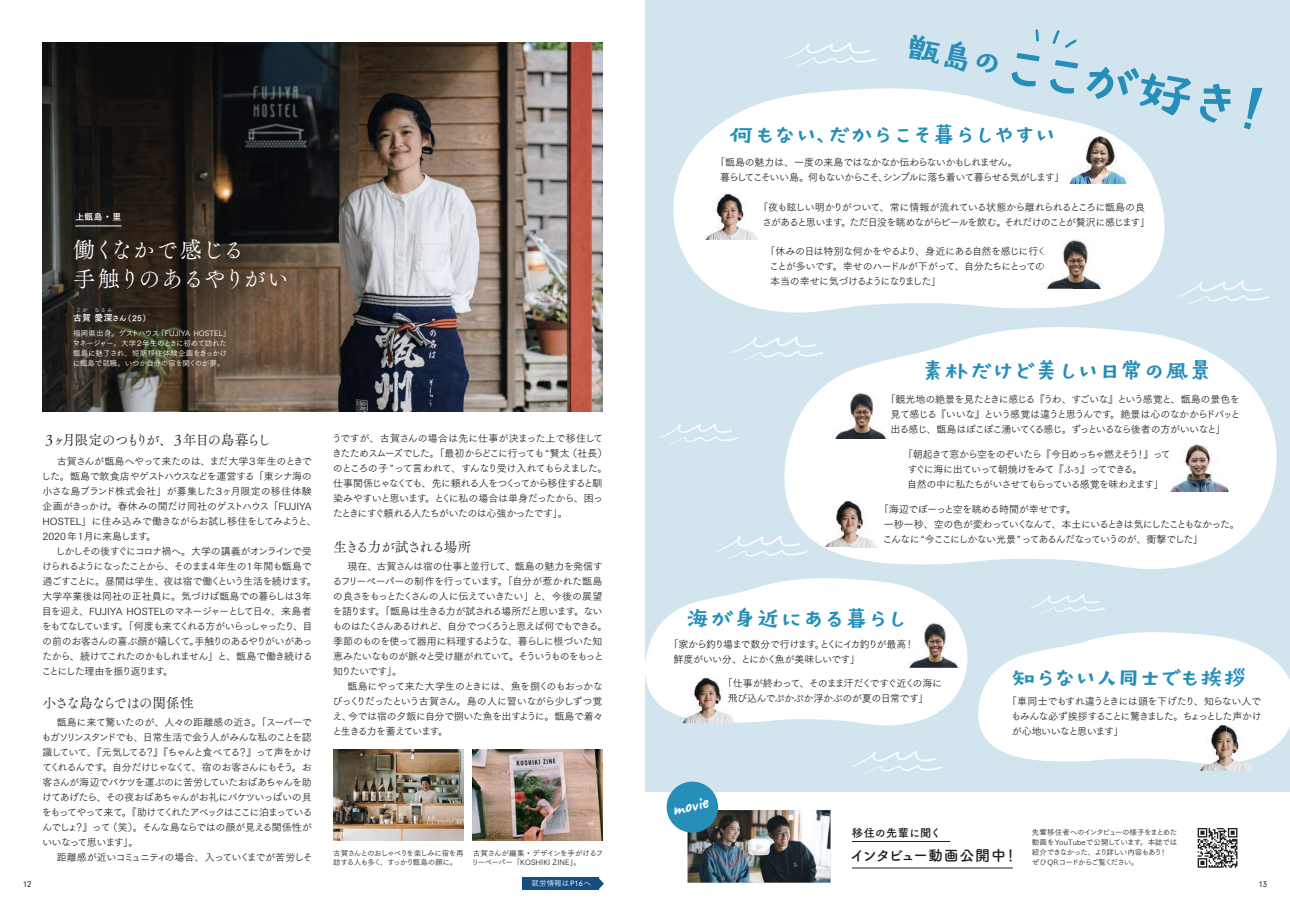
<style>
.page{position:relative;width:1290px;height:911px;background:#fff}
.page>*{position:absolute;margin:0;border:0;box-sizing:border-box;transform-origin:0 0}
.t1{font:56.75px "Cuckoo Std B";color:#268fb9}
.t2{font:23.75px "Cuckoo Std B";letter-spacing:-.13em;color:#268fb9}
.t3{font:23.75px "Cuckoo Std B";letter-spacing:-.05em;color:#268fb9}
.t4{font:23.75px "Cuckoo Std B";letter-spacing:-.09em;color:#268fb9}
.t5{font:23.75px "Cuckoo Std B";letter-spacing:-.06em;color:#268fb9}
.t6{font:22.5px/28.8px "Tsuku Old Min Pro R";letter-spacing:-.055em;color:#fff}
.t7{font:700 20px "Caveat";color:#fff}
.t8{font:15px "Tsuku A Rd Gothic Std B";letter-spacing:-.055em;color:#231f20}
.t9{font:13.75px "Tsuku Old Min Pro R";letter-spacing:-.135em;color:#231f20}
.t10{font:13.75px "Tsuku Old Min Pro R";letter-spacing:-.06em;color:#231f20}
.t11{font:13.75px "Tsuku Old Min Pro R";letter-spacing:-.1em;color:#231f20}
.t12{font:11.25px "Tsuku A Rd Gothic Std B";letter-spacing:-.01em;color:#231f20}
.t13{font:10px/15px "Tsuku Go Pro R";letter-spacing:-.075em;color:#231f20}
.t14{font:10px/15px "Tsuku Go Pro R";letter-spacing:-.035em;color:#231f20}
.t15{font:10px/15px "Tsuku Go Pro R";letter-spacing:-.055em;color:#231f20}
.t16{font:10px/15px "Tsuku Go Pro R";letter-spacing:-.05em;color:#231f20}
.t17{font:8.75px "Tsuku Go Pro B";color:#fff}
.t18{font:8.75px "Neuzeit Gro";color:#231f20}
.t19{font:7.5px/10px "Tsuku Go Pro R";letter-spacing:-.02em;color:#fff}
.t20{font:7.5px/10px "Tsuku Go Pro R";letter-spacing:-.06em;color:#231f20}
.t21{font:7.5px/8.8px "Tsuku Go Pro R";letter-spacing:-.005em;color:#231f20}
.t22{font:7.5px/8.8px "Tsuku Go Pro R";letter-spacing:-.085em;color:#231f20}
.t23{font:7.5px "Tsuku Go Pro B";color:#fff}
.t24{font:5px "Tsuku Go Pro R";color:#fff}
.s1{font-size:8.75px}
.s2{font-family:"Neuzeit Gro";font-size:8.12px}
</style>
<div class="page">
<div style="left:645px;top:0;width:645px;height:911px;background:#d2e5ee"></div>
<svg style="left:673px;top:88px;width:492px;height:225px;fill:#fff"></svg>
<svg style="left:784px;top:327px;width:493px;height:242px;fill:#fff"></svg>
<svg style="left:645px;top:578px;width:323px;height:147px;fill:#fff"></svg>
<svg style="left:978px;top:632px;width:312px;height:131px"></svg>
<img style="left:43px;top:43px;width:559px;height:368px">
<img style="left:333px;top:749px;width:130px;height:91px">
<img style="left:473px;top:749px;width:129px;height:91px">
<hr style="left:75px;top:225px;width:47px;height:1px;background:#fff">
<img style="left:1066px;top:134px;width:64px;height:49px">
<img style="left:1197px;top:725px;width:29px;height:46px">
<img style="left:1226px;top:763px;width:26px;height:8px">
<img style="left:1226px;top:725px;width:29px;height:38px">
<img style="left:681px;top:722px;width:56px;height:1px">
<img style="left:681px;top:677px;width:56px;height:45px">
<svg style="left:729px;top:678px;width:8px;height:9px"></svg>
<svg style="left:728px;top:693px;width:9px;height:9px"></svg>
<img style="left:822px;top:501px;width:58px;height:46px">
<img style="left:703px;top:193px;width:58px;height:46px">
<img style="left:904px;top:623px;width:57px;height:45px">
<svg style="left:904px;top:639px;width:6px;height:9px"></svg>
<img style="left:830px;top:392px;width:59px;height:46px">
<img style="left:1042px;top:239px;width:62px;height:50px">
<svg style="left:1042px;top:246px;width:2px;height:9px"></svg>
<svg style="left:1042px;top:261px;width:2px;height:9px"></svg>
<img style="left:1168px;top:441px;width:61px;height:50px">
<div style="left:522px;top:877px;width:76px;height:13px;background:#144e82"></div>
<svg style="left:598px;top:877px;width:6px;height:13px"></svg>
<div style="left:645px;top:792px;width:645px;height:119px;background:#fff"></div>
<img style="left:851px;top:750px;width:91px;height:23px">
<img style="left:715px;top:536px;width:91px;height:22px">
<img style="left:659px;top:423px;width:78px;height:20px">
<img style="left:731px;top:336px;width:91px;height:23px">
<img style="left:1177px;top:281px;width:91px;height:22px">
<img style="left:1030px;top:595px;width:74px;height:18px">
<img style="left:785px;top:43px;width:91px;height:22px">
<img style="left:687px;top:810px;width:143px;height:72px">
<svg style="left:1197px;top:867px;width:40px;height:1px"></svg>
<svg style="left:1197px;top:828px;width:40px;height:39px"></svg>
<hr style="left:852px;top:867px;width:161px;height:1px;background:#231f20">
<hr style="left:852px;top:841px;width:98px;height:1px;background:#231f20">
<div style="left:666px;top:781px;width:52px;height:51px;background:#268fb9;border-radius:50%"></div>
<img style="left:748px;top:839px;width:22px;height:16px">
<svg style="left:1035px;top:29px;width:4px;height:13px"></svg>
<svg style="left:1052px;top:30px;width:25px;height:18px"></svg>
<p class="t17" style="left:75px;top:209px;width:47px">上甑島・里</p>
<h3 class="t6" style="left:73px;top:236px;width:218px">働くなかで感じる<br>手触りのあるやりがい</h3>
<p class="t23" style="left:73px;top:312px;width:78px"><span class="s1">古賀 愛深</span>さん（25）</p>
<p class="t19" style="left:73px;top:327px;width:159px">福岡県出身。ゲストハウス「FUJIYA HOSTEL」マネージャー。大学２年生のときに初めて訪れた甑島に魅了され、短期移住体験企画をきっかけに甑島で就職。いつか自分の宿を開くのが夢。</p>
<p class="t24" style="left:76px;top:306px;width:37px">こが　なるみ</p>
<p class="t18" style="left:23px;top:879px;width:10px">12</p>
<h3 class="t9" style="left:43px;top:430px;width:230px">３ヶ月限定のつもりが、３年目の島暮らし</h3>
<p class="t14" style="left:41px;top:452px;width:277px;text-indent:15px">古賀さんが甑島へやって来たのは、まだ大学３年生のときでした。甑島で飲食店やゲストハウスなどを運営する「東シナ海の小さな島ブランド株式会社」が募集した３ヶ月限定の移住体験企画がきっかけ。春休みの間だけ同社のゲストハウス「FUJIYA<br>HOSTEL」に住み込みで働きながらお試し移住をしてみようと、<br>2020年1月に来島します。</p>
<p class="t13" style="left:41px;top:542px;width:277px;text-indent:14px">しかしその後すぐにコロナ禍へ。大学の講義がオンラインで受けられるようになったことから、そのまま４年生の１年間も甑島で過ごすことに。昼間は学生、夜は宿で働くという生活を続けます。大学卒業後は同社の正社員に。気づけば甑島での暮らしは３年目を迎え、FUJIYA HOSTELのマネージャーとして日々、来島者をもてなしています。「何度も来てくれる方がいらっしゃったり、目の前のお客さんの喜ぶ顔が嬉しくて。手触りのあるやりがいがあったから、続けてこれたのかもしれません」と、甑島で働き続けることにした理由を振り返ります。</p>
<h3 class="t10" style="left:43px;top:693px;width:153px">小さな島ならではの関係性</h3>
<p class="t13" style="left:42px;top:714px;width:272px;text-align:justify;text-indent:15px">甑島に来て驚いたのが、人々の距離感の近さ。「スーパーでもガソリンスタンドでも、日常生活で会う人がみんな私のことを認識していて、『元気してる？』『ちゃんと食べてる？』って声をかけてくれるんです。自分だけじゃなくて、宿のお客さんにもそう。お客さんが海辺でバケツを運ぶのに苦労していたおばあちゃんを助けてあげたら、その夜おばあちゃんがお礼にバケツいっぱいの貝をもってやって来て。『助けてくれたアベックはここに泊まっているんでしょ？』って（笑）。そんな島ならではの顔が見える関係性がいいなって思います」。</p>
<p class="t13" style="left:57px;top:849px;width:257px">距離感が近いコミュニティの場合、入っていくまでが苦労しそ</p>
<h1 class="t1" style="left:1005px;top:28px;width:288px;rotate:11deg">ここが好き！</h1>
<h2 class="t2" style="left:729px;top:121px;width:329px">何もない、だからこそ暮らしやすい</h2>
<p class="t13" style="left:720px;top:153px;width:346px;text-indent:-5px">「甑島の魅力は、一度の来島ではなかなか伝わらないかもしれません。<br>暮らしてこそいい島。何もないからこそ、シンプルに落ち着いて暮らせる気がします」</p>
<p class="t13" style="left:758px;top:199px;width:394px;text-align:center">「夜も眩しい明かりがついて、常に情報が流れている状態から離れられるところに甑島の良さがあると思います。ただ日没を眺めながらビールを飲む。それだけのことが贅沢に感じます」</p>
<p class="t15" style="left:769px;top:242px;width:279px;text-indent:-4px">「休みの日は特別な何かをやるより、身近にある自然を感じに行くことが多いです。幸せのハードルが下がって、自分たちにとっての本当の幸せに気づけるようになりました」</p>
<p class="t13" style="left:332px;top:430px;width:277px">うですが、古賀さんの場合は先に仕事が決まった上で移住してきたためスムーズでした。「最初からどこに行っても“賢太（社長）のところの子 ”って言われて、すんなり受け入れてもらえました。仕事関係じゃなくても、先に頼れる人をつくってから移住すると馴染みやすいと思います。とくに私の場合は単身だったから、困ったときにすぐ頼れる人たちがいたのは心強かったです」。</p>
<h3 class="t11" style="left:333px;top:536px;width:140px">生きる力が試される場所</h3>
<p class="t13" style="left:332px;top:557px;width:277px;text-indent:15px">現在、古賀さんは宿の仕事と並行して、甑島の魅力を発信するフリーペーパーの制作を行っています。「自分が惹かれた甑島の良さをもっとたくさんの人に伝えていきたい」と、今後の展望を語ります。「甑島は生きる力が試される場所だと思います。ないものはたくさんあるけれど、自分でつくろうと思えば何でもできる。季節のものを使って器用に料理するような、暮らしに根づいた知恵みたいなものが脈々と受け継がれていて。そういうものをもっと知りたいです」。</p>
<p class="t13" style="left:332px;top:677px;width:273px;text-align:justify;text-indent:15px">甑島にやって来た大学生のときには、魚を捌くのもおっかなびっくりだったという古賀さん。島の人に習いながら少しずつ覚え、今では宿の夕飯に自分で捌いた魚を出すように。甑島で着々と生きる力を蓄えています。</p>
<p class="t22" style="left:333px;top:848px;width:132px">古賀さんとのおしゃべりを楽しみに宿を再訪する人も多く、すっかり甑島の顔に。</p>
<p class="t21" style="left:471px;top:848px;width:133px">古賀さんが編集・デザインを手がけるフリーペーパー「KOSHIKI ZINE」。</p>
<h2 class="t3" style="left:921px;top:356px;width:292px">素朴だけど美しい日常の風景</h2>
<p class="t13" style="left:890px;top:390px;width:351px;text-align:justify;text-indent:-5px">「観光地の絶景を見たときに感じる『うわ、すごいな』という感覚と、甑島の景色を見て感じる『いいな』という感覚は違うと思うんです。絶景は心のなかからドバッと出る感じ、甑島はぽこぽこ湧いてくる感じ。ずっといるなら後者の方がいいなと」</p>
<p class="t13" style="left:907px;top:445px;width:265px;text-indent:-4px">「朝起きて窓から空をのぞいたら『今日めっちゃ燃えそう！』ってすぐに海に出ていって朝焼けをみて『ふぅ』ってできる。<br>自然の中に私たちがいさせてもらっている感覚を味わえます」</p>
<p class="t13" style="left:882px;top:500px;width:359px;text-indent:-4px">「海辺でぼーっと空を眺める時間が幸せです。<br>一秒一秒、空の色が変わっていくなんて、本土にいるときは気にしたこともなかった。こんなに “今ここにしかない光景 ”ってあるんだなっていうのが、衝撃でした」</p>
<h2 class="t5" style="left:686px;top:604px;width:225px">海が身近にある暮らし</h2>
<p class="t13" style="left:673px;top:635px;width:242px;text-indent:-5px">「家から釣り場まで数分で行けます。とくにイカ釣りが最高！鮮度がいい分、とにかく魚が美味しいです」</p>
<p class="t16" style="left:727px;top:674px;width:216px;text-indent:-5px">「仕事が終わって、そのまま汗だくですぐ近くの海に飛び込んでぷかぷか浮かぶのが夏の日常です」</p>
<h3 class="t7" style="left:669px;top:797px;width:38px;rotate:-14deg">movie</h3>
<h2 class="t4" style="left:1012px;top:663px;width:237px">知らない人同士でも挨拶</h2>
<p class="t13" style="left:1011px;top:692px;width:252px;text-align:justify;text-indent:-4px">「車同士でもすれ違うときには頭を下げたり、知らない人でもみんな必ず挨拶することに驚きました。ちょっとした声かけが心地いいなと思います」</p>
<p class="t12" style="left:852px;top:823px;width:91px">移住の先輩に聞く</p>
<h3 class="t8" style="left:850px;top:844px;width:169px">インタビュー動画公開中！</h3>
<p class="t20" style="left:1032px;top:826px;width:147px">先輩移住者へのインタビューの様子をまとめた動画をYouTubeで公開しています。本誌では紹介できなかった、より詳しい内容もあり！<br>ぜひQRコードからご覧ください。</p>
<p class="t19" style="left:531px;top:877px;width:61px">就労情報は<span class="s2">P16</span>へ</p>
<p class="t18" style="left:1258px;top:879px;width:10px">13</p>
</div>
